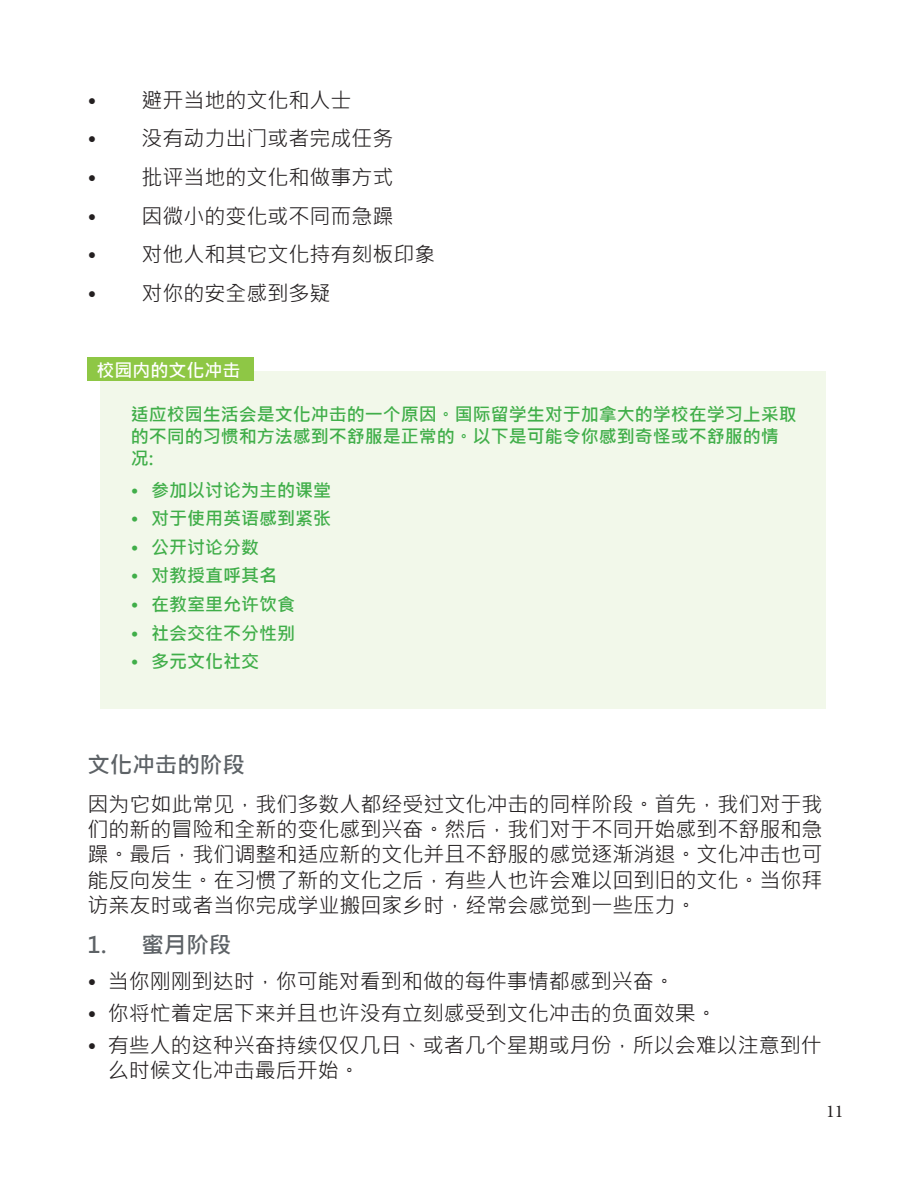
<style>
.page{position:relative;width:918px;height:1188px;background:#fff}
.page>*{position:absolute;margin:0;border:0;box-sizing:border-box;transform-origin:0 0}
.Sub-sub{font:700 22.5px "Microsoft Jheng Hei";color:#5d6266}
.Body-SC{font:21px/25.2px "Microsoft Jheng Hei";color:#231f20;text-align:justify}
.Body-SC-2{font:700 18px/21.6px "Microsoft Jheng Hei";color:#40ae49}
.Body-SC-3{font:700 18px "Microsoft Jheng Hei";color:#fff}
.t1{font:18px "Minion Pro";color:#231f20}
</style>
<div class="page">
<div style="left:100px;top:371px;width:726px;height:337px;background:#f2f8ea"></div>
<div style="left:87px;top:357px;width:167px;height:23px;background:#8ec745"></div>
<p class="Body-SC" style="left:87px;top:87px;width:265px">• 避开当地的文化和人士</p>
<p class="Body-SC" style="left:87px;top:126px;width:307px">• 没有动力出门或者完成任务</p>
<p class="Body-SC" style="left:87px;top:165px;width:307px">• 批评当地的文化和做事方式</p>
<p class="Body-SC" style="left:87px;top:203px;width:307px">• 因微小的变化或不同而急躁</p>
<p class="Body-SC" style="left:87px;top:242px;width:349px">• 对他人和其它文化持有刻板印象</p>
<p class="Body-SC" style="left:87px;top:281px;width:244px">• 对你的安全感到多疑</p>
<p class="Body-SC-3" style="left:97px;top:359px;width:145px">校园内的文化冲击</p>
<p class="Body-SC-2" style="left:131px;top:404px;width:667px">适应校园生活会是文化冲击的一个原因。国际留学生对于加拿大的学校在学习上采取的不同的习惯和方法感到不舒服是正常的。以下是可能令你感到奇怪或不舒服的情况:</p>
<p class="Body-SC-2" style="left:131px;top:479px;width:202px">• 参加以讨论为主的课堂</p>
<p class="Body-SC-2" style="left:131px;top:508px;width:202px">• 对于使用英语感到紧张</p>
<p class="Body-SC-2" style="left:131px;top:536px;width:130px">• 公开讨论分数</p>
<p class="Body-SC-2" style="left:131px;top:565px;width:148px">• 对教授直呼其名</p>
<p class="Body-SC-2" style="left:131px;top:594px;width:166px">• 在教室里允许饮食</p>
<p class="Body-SC-2" style="left:131px;top:622px;width:166px">• 社会交往不分性别</p>
<p class="Body-SC-2" style="left:131px;top:651px;width:130px">• 多元文化社交</p>
<p class="Sub-sub" style="left:87px;top:751px;width:159px">文化冲击的阶段</p>
<p class="Body-SC" style="left:87px;top:792px;width:737px">因为它如此常见，我们多数人都经受过文化冲击的同样阶段。首先，我们对于我们的新的冒险和全新的变化感到兴奋。然后，我们对于不同开始感到不舒服和急躁。最后，我们调整和适应新的文化并且不舒服的感觉逐渐消退。文化冲击也可能反向发生。在习惯了新的文化之后，有些人也许会难以回到旧的文化。当你拜访亲友时或者当你完成学业搬回家乡时，经常会感觉到一些压力。</p>
<p class="Sub-sub" style="left:87px;top:931px;width:146px">1. 蜜月阶段</p>
<p class="Body-SC" style="left:87px;top:968px;width:589px">• 当你刚刚到达时，你可能对看到和做的每件事情都感到兴奋。</p>
<p class="Body-SC" style="left:87px;top:1001px;width:631px">• 你将忙着定居下来并且也许没有立刻感受到文化冲击的负面效果。</p>
<p class="Body-SC" style="left:108px;top:1033px;width:716px;text-indent:-20px">• 有些人的这种兴奋持续仅仅几日、或者几个星期或月份，所以会难以注意到什么时候文化冲击最后开始。</p>
<p class="t1" style="left:826px;top:1099px;width:19px">11</p>
</div>
